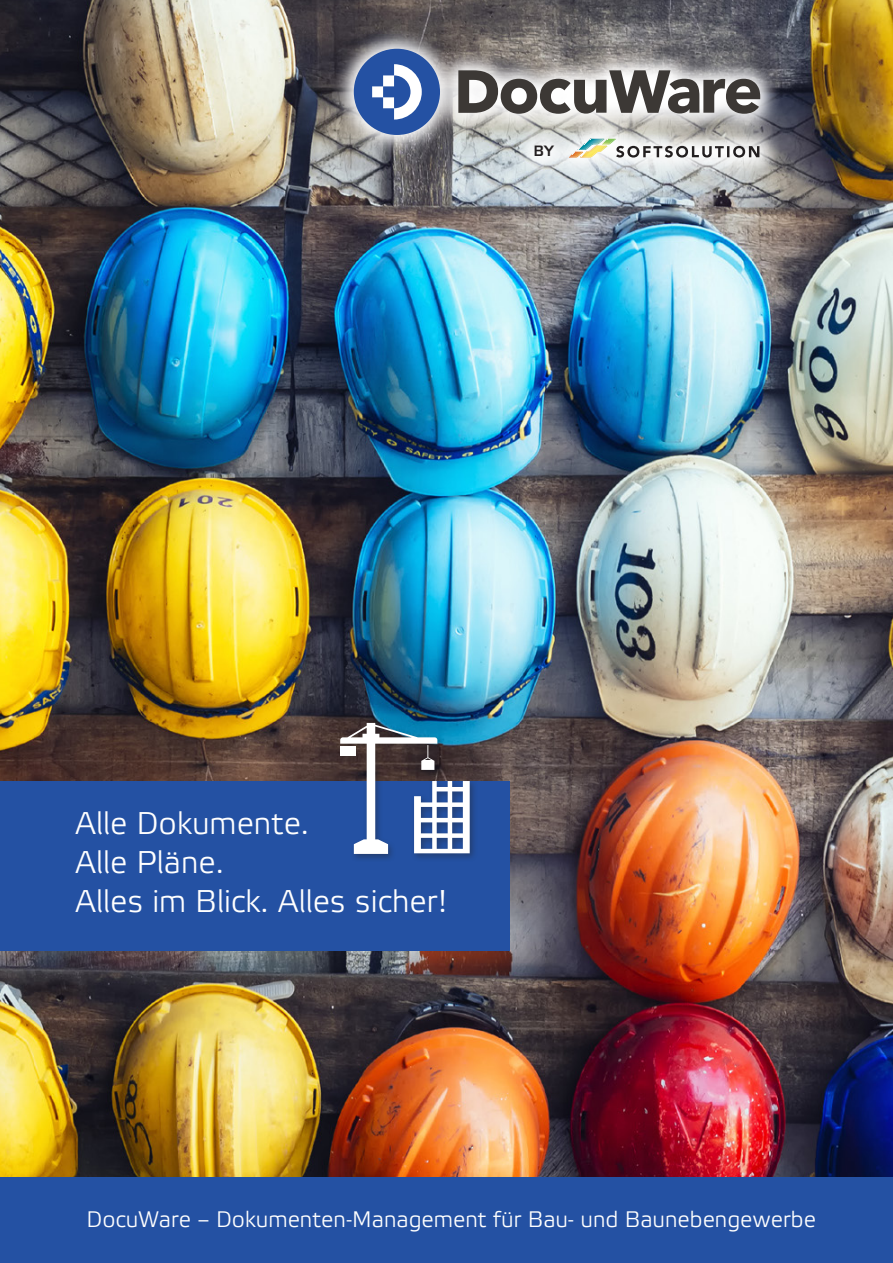
<style>
.page{position:relative;width:893px;height:1263px;background:#fff}
.page>*{position:absolute;margin:0;border:0;box-sizing:border-box;transform-origin:0 0}
.t1{font:31.5px "Elektra Light Pro";color:#fff}
.t2{font:22.5px "Elektra Light Pro";color:#fff}
.t3{font:700 15px "Elektra Light Pro";color:#231f20}
</style>
<div class="page">
<img style="left:0;top:0;width:893px;height:1178px">
<div style="left:0;top:781px;width:509px;height:169px;background:#2451a3"></div>
<div style="left:0;top:1178px;width:893px;height:85px;background:#2451a3"></div>
<div style="left:336px;top:719px;width:142px;height:143px;background:#231f20;opacity:.39"></div>
<svg style="left:340px;top:723px;width:130px;height:131px"></svg>
<svg style="left:331px;top:26px;width:451px;height:154px;background:#989798"></svg>
<svg style="left:458px;top:70px;width:302px;height:44px"></svg>
<svg style="left:354px;top:49px;width:86px;height:86px;background:#6581b6"></svg>
<svg style="left:569px;top:138px;width:190px;height:20px"></svg>
<p class="t3" style="left:533px;top:143px;width:22px">BY</p>
<p class="t1" style="left:75px;top:806px;width:235px">Alle Dokumente.</p>
<p class="t1" style="left:75px;top:845px;width:150px">Alle Pläne.</p>
<p class="t1" style="left:75px;top:884px;width:374px">Alles im Blick. Alles sicher!</p>
<p class="t2" style="left:87px;top:1207px;width:731px">DocuWare – Dokumenten-Management für Bau- und Baunebengewerbe</p>
</div>
